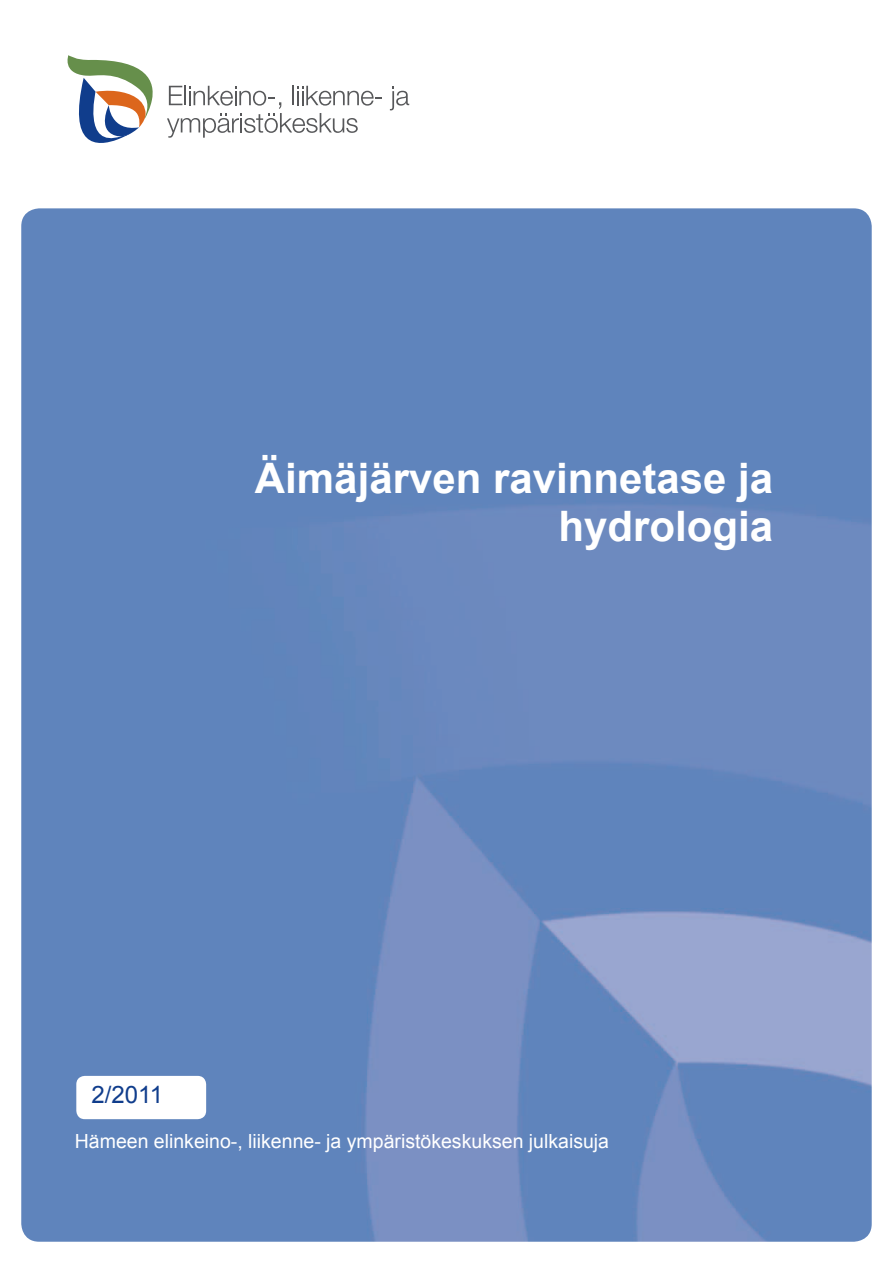
<style>
.page{position:relative;width:893px;height:1263px;background:#fff}
.page>*{position:absolute;margin:0;border:0;box-sizing:border-box;transform-origin:0 0}
.Julkaisun_pääotsikko{font:700 42px "Arial";color:#fff}
.t1{font:24px "Arial";color:#103d8c}
.Paikkakunta_alatekst{font:19.5px "Arial";color:#fff}
</style>
<div class="page">
<img style="left:21px;top:208px;width:851px;height:1034px">
<div style="left:76px;top:1076px;width:130px;height:43px;background:#fff;border-radius:9px"></div>
<svg style="left:390px;top:86px;width:19px;height:24px"></svg>
<svg style="left:167px;top:86px;width:215px;height:52px"></svg>
<svg style="left:67px;top:55px;width:86px;height:88px"></svg>
<p class="Julkaisun_pääotsikko" style="left:255px;top:451px;width:520px">Äimäjärven ravinnetase ja</p>
<p class="Julkaisun_pääotsikko" style="left:559px;top:499px;width:216px">hydrologia</p>
<p class="t1" style="left:91px;top:1079px;width:73px">2/2011</p>
<p class="Paikkakunta_alatekst" style="left:75px;top:1128px;width:536px">Hämeen elinkeino-, liikenne- ja ympäristökeskuksen julkaisuja</p>
</div>
